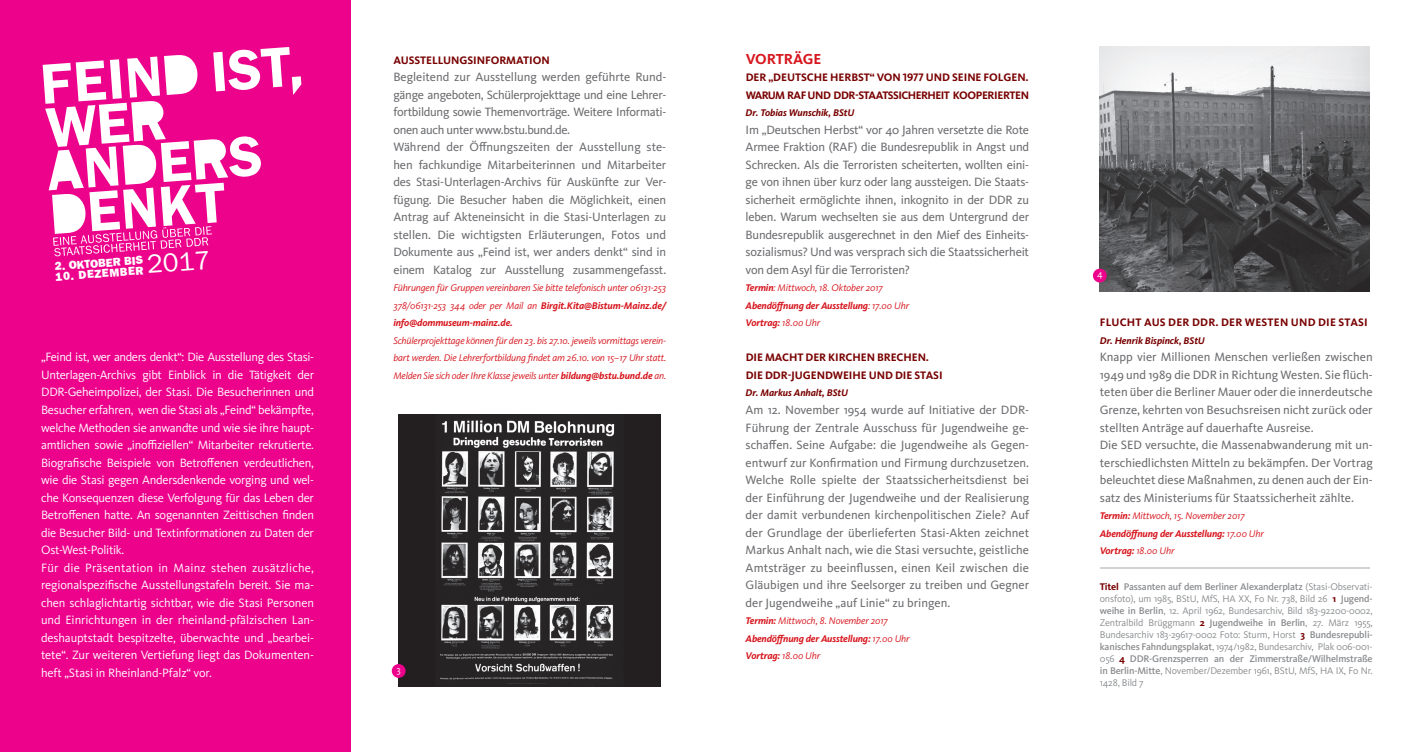
<style>
.page{position:relative;width:1414px;height:752px;background:#fff}
.page>*{position:absolute;margin:0;border:0;box-sizing:border-box;transform-origin:0 0}
.t1{font:26.38px "ITC Franklin Gothic Std";color:#fff}
.t2{font:700 15px "Kievit OT";letter-spacing:-.005em;color:#d7171f}
.t3{font:12.5px/17.5px "Kievit OT";letter-spacing:-.005em;color:#6c6d70}
.t4{font:12.5px/17.5px "Kievit OT";letter-spacing:-.02em;color:#fff}
.t5{font:11.62px "ITC Franklin Gothic Std Hvy";color:#fff}
.t6{font:700 11.25px/17.5px "Kievit OT";letter-spacing:-.035em;color:#790100}
.t7{font:700 11.25px/17.5px "Kievit OT";letter-spacing:-.005em;color:#790100}
.t8{font:700 11.25px "Kievit OT";letter-spacing:.02em;color:#790100}
.t9{font:10px/12px "Kievit OT";letter-spacing:-.015em;color:#8a8c8f;text-align:justify}
.t10{font:italic 10px/17.5px "Kievit OT";letter-spacing:-.015em;color:#d7171f;text-align:justify}
.t11{font:italic 700 10px/17.5px "Kievit OT";letter-spacing:-.015em;color:#d7171f}
.t12{font:italic 700 10px "Kievit OT";letter-spacing:-.01em;color:#790100}
.t13{font:10px "Kievit OT";color:#fff}
.s1{font-weight:700}
.s2{font-weight:400}
.s3{font-weight:700;color:#790100}
.s4{font-weight:500}
</style>
<div class="page">
<div style="left:0;top:0;width:351px;height:751px;background:#ed028c"></div>
<svg style="left:43px;top:47px;width:258px;height:209px"></svg>
<div style="left:399px;top:414px;width:262px;height:272px;background:#231f20"></div>
<img style="left:440px;top:420px;width:175px;height:264px">
<div style="left:392px;top:663px;width:14px;height:14px;background:#ed028c;border-radius:50%"></div>
<hr style="left:1100px;top:567px;width:269px;height:1px;background:#d1d2d4">
<img style="left:1100px;top:46px;width:269px;height:245px">
<div style="left:1093px;top:268px;width:14px;height:14px;background:#ed028c;border-radius:50%"></div>
<h1 class="t1" style="left:146px;top:249px;width:65px;rotate:-4deg">2017</h1>
<p class="t5" style="left:54px;top:259px;width:90px;rotate:-4deg">2. OKTOBER BIS</p>
<p class="t5" style="left:55px;top:270px;width:90px;rotate:-4deg">10. DEZEMBER</p>
<p class="t4" style="left:41px;top:348px;width:274px">„Feind ist, wer anders denkt“: Die Ausstellung des Stasi-Unterlagen-Archivs gibt Einblick in die Tätigkeit der DDR-Geheimpolizei, der Stasi. Die Besucherinnen und Besucher erfahren, wen die Stasi als „Feind“ bekämpfte, welche Methoden sie anwandte und wie sie ihre haupt&shy;amtlichen sowie „inoffiziellen“ Mitarbeiter rekrutierte.<br>Biografische Beispiele von Betroffenen verdeutlichen, wie die Stasi gegen Andersdenkende vorging und wel&shy;che Konsequenzen diese Verfolgung für das Leben der Betroffenen hatte. An sogenannten Zeittischen finden die Besucher Bild- und Textinformationen zu Daten der Ost-West-Politik.<br>Für die Präsentation in Mainz stehen zusätzliche, regio nalspezifische Ausstellungstafeln bereit. Sie ma&shy;chen schlaglichtartig sichtbar, wie die Stasi Personen und Einrichtungen in der rheinland-pfälzischen Lan&shy;deshauptstadt bespitzelte, überwachte und „bearbei&shy;tete“. Zur weiteren Vertiefung liegt das Dokumenten&shy;heft „Stasi in Rheinland-Pfalz“ vor.</p>
<p class="t7" style="left:393px;top:51px;width:158px">AUSSTELLUNGSINFORMATION</p>
<p class="t3" style="left:393px;top:68px;width:274px">Begleitend zur Ausstellung werden geführte Rund&shy;gänge angeboten, Schülerprojekttage und eine Lehrer - fortbildung sowie Themenvorträge. Weitere Informati&shy;onen auch unter www.bstu.bund.de.<br>Während der Öffnungszeiten der Ausstellung ste&shy;hen fachkundige Mitarbeiterinnen und Mitarbeiter des Stasi-Unter lagen-Archivs für Auskünfte zur Ver&shy;fügung. Die Besucher haben die Möglichkeit, einen Antrag auf Akteneinsicht in die Stasi-Unterlagen zu stellen. Die wichtigsten Erläuterungen, Fotos und Dokumente aus „Feind ist, wer anders denkt“ sind in einem Katalog zur Ausstellung zusammengefasst.</p>
<p class="t10" style="left:393px;top:279px;width:274px">Führungen für Gruppen vereinbaren Sie bitte telefonisch unter 06131-253<br>378/06131-253 344 oder per Mail an <span class="s1">Birgit.Kita@Bistum- Mainz.de/ info@dommuseum-mainz.de.</span></p>
<p class="t10" style="left:393px;top:331px;width:274px">Schülerprojekttage können für den 23. bis 27.10. jeweils vormittags verein&shy;bart werden. Die Lehrerfortbildung findet am 26.10. von 15–17 Uhr statt.<br>Melden Sie sich oder Ihre Klasse jeweils unter <span class="s1">bildung@bstu.bund.de</span> an.</p>
<p class="t13" style="left:396px;top:662px;width:6px">3</p>
<p class="t2" style="left:746px;top:49px;width:77px">VORTRÄGE</p>
<p class="t6" style="left:746px;top:68px;width:285px">DER „DEUTSCHE HERBST“ VON 1977 UND SEINE FOLGEN.<br>WARUM RAF UND DDR-STAATSSICHERHEIT KOOPERIERTEN</p>
<p class="t12" style="left:746px;top:107px;width:110px">Dr. Tobias Wunschik, BStU</p>
<p class="t3" style="left:746px;top:121px;width:285px;text-align:justify">Im „Deutschen Herbst“ vor 40 Jahren versetzte die Rote Armee Fraktion (RAF) die Bundesrepublik in Angst und Schrecken. Als die Terroristen scheiterten, wollten eini&shy;ge von ihnen über kurz oder lang aussteigen. Die Staats&shy;sicherheit ermöglichte ihnen, inkognito in der DDR zu leben. Warum wechselten sie aus dem Untergrund der Bundesrepublik ausgerechnet in den Mief des Einheits&shy;sozialismus? Und was versprach sich die Staatssicherheit von dem Asyl für die Terroristen?</p>
<p class="t10" style="left:746px;top:279px;width:165px;text-align:left"><span class="s1">Termin</span>: Mittwoch, 18. Oktober 2017<br><span class="s1">Abendöffnung der Ausstellung</span>: 17.00 Uhr<br><span class="s1">Vortrag:</span> 18.00 Uhr</p>
<p class="t7" style="left:746px;top:348px;width:198px">DIE MACHT DER KIRCHEN BRECHEN.<br>DIE DDR-JUGENDWEIHE UND DIE STASI</p>
<p class="t12" style="left:746px;top:387px;width:104px">Dr. Markus Anhalt, BStU</p>
<p class="t3" style="left:746px;top:401px;width:285px;text-align:justify">Am 12. November 1954 wurde auf Initiative der DDR-Führung der Zentrale Ausschuss für Jugendweihe ge&shy;schaffen. Seine Aufgabe: die Jugendweihe als Gegen&shy;entwurf zur Konfirmation und Firmung durchzusetzen.<br>Welche Rolle spielte der Staatssicherheitsdienst bei der Einführung der Jugendweihe und der Realisierung der damit verbundenen kirchenpolitischen Ziele? Auf der Grundlage der überlieferten Stasi-Akten zeichnet Markus Anhalt nach, wie die Stasi versuchte, geistliche Amtsträger zu beeinflussen, einen Keil zwischen die Gläubigen und ihre Seelsorger zu treiben und Gegner der Jugendweihe „auf Linie“ zu bringen.</p>
<p class="t11" style="left:746px;top:611px;width:166px">Termin: <span class="s2">Mittwoch, 8. November 2017<br></span>Abendöffnung der Ausstellung: <span class="s2">17.00 Uhr<br></span>Vortrag: <span class="s2">18.00 Uhr</span></p>
<p class="t13" style="left:1097px;top:267px;width:7px">4</p>
<p class="t8" style="left:1100px;top:316px;width:270px">FLUCHT AUS DER DDR. DER WESTEN UND DIE STASI</p>
<p class="t12" style="left:1100px;top:334px;width:107px">Dr. Henrik Bispinck, BStU</p>
<p class="t3" style="left:1100px;top:348px;width:274px">Knapp vier Millionen Menschen verließen zwischen 1949 und 1989 die DDR in Richtung Westen. Sie flüch&shy;teten über die Berliner Mauer oder die innerdeutsche Grenze, kehrten von Besuchsreisen nicht zurück oder stellten Anträge auf dauerhafte Ausreise.<br>Die SED versuchte, die Massenabwanderung mit un&shy;terschiedlichsten Mitteln zu bekämpfen. Der Vortrag beleuchtet diese Maßnahmen, zu denen auch der Ein&shy;satz des Ministeriums für Staatssicherheit zählte.</p>
<p class="t11" style="left:1100px;top:506px;width:166px">Termin: <span class="s2">Mittwoch, 15. November 2017<br></span>Abendöffnung der Ausstellung: <span class="s2">17.00 Uhr<br></span>Vortrag: <span class="s2">18.00 Uhr</span></p>
<p class="t9" style="left:1100px;top:580px;width:274px"><span class="s3">Titel</span> <span class="s4">Passanten auf dem Berliner Alexanderplatz</span> (Stasi-Observati&shy;onsfoto), um 1985, BStU, MfS, HA XX, Fo Nr. 738, Bild 26 <span class="s3">1</span> <span class="s4">Jugend&shy;weihe in Berlin</span>, 12. April 1962, Bundesarchiv, Bild 183-92200-0002, Zentralbild Brüggmann <span class="s3">2</span> <span class="s4">Jugendweihe in Berlin</span>, 27. März 1955, Bundesarchiv 183-29617-0002 Foto: Sturm, Horst <span class="s3">3</span> <span class="s4">Bundesrepubli&shy;kanisches Fahndungsplakat</span>, 1974/1982, Bundesarchiv, Plak 006-001- 056 <span class="s3">4</span> <span class="s4">DDR-Grenzsperren an der Zimmerstraße/Wilhelmstraße in Berlin-Mitte</span>, November/Dezember 1961, BStU, MfS, HA IX, Fo Nr.<br>1428, Bild 7</p>
</div>
